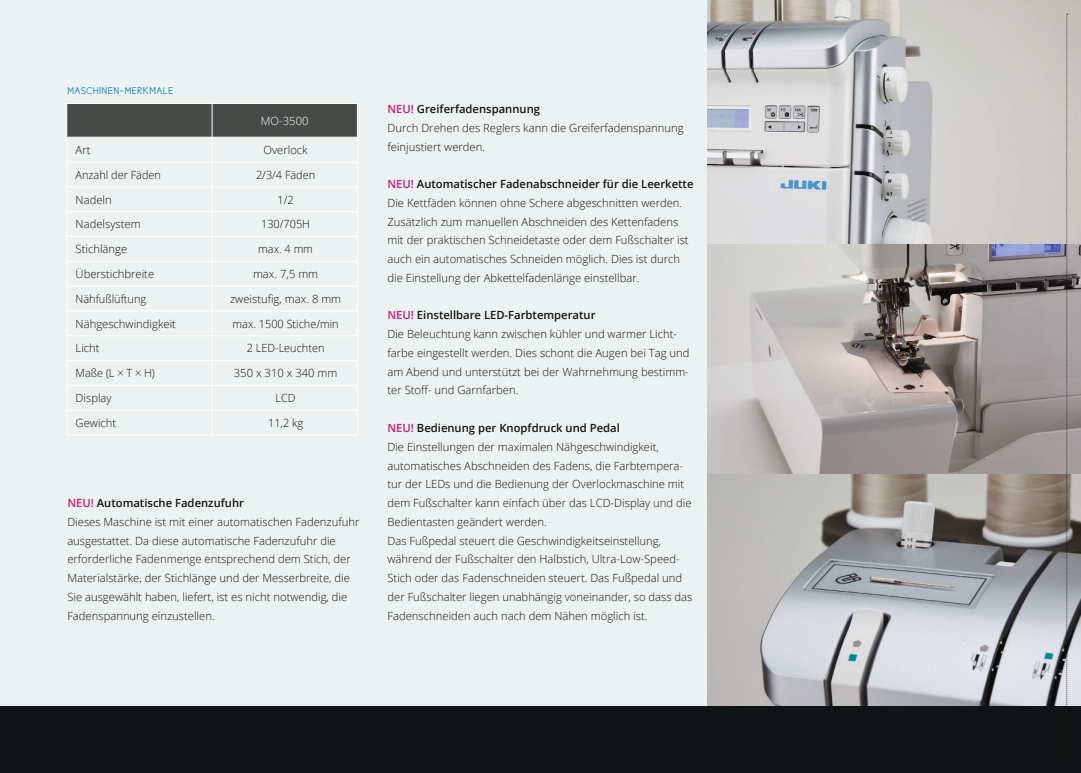
<style>
.page{position:relative;width:1081px;height:773px;background:#fff}
.page>*{position:absolute;margin:0;border:0;box-sizing:border-box;transform-origin:0 0}
.t1{font:300 11.25px/18.8px "Open Sans";color:#131413}
.t2{font:300 11.25px "Open Sans";color:#fff}
.t3{font:10px "New Cicle Gordita";letter-spacing:.065em;color:#0a84c1}
.s1{font-weight:600;color:#cd1b76}
.s2{font-weight:600}
</style>
<div class="page">
<div style="left:0;top:0;width:1081px;height:713px;background:#ecf2f1"></div>
<div style="left:0;top:705px;width:1081px;height:67px;background:#121314"></div>
<img style="left:707px;top:0;width:374px;height:705px">
<hr style="left:66px;top:434px;width:146px;height:1px;background:#fff">
<hr style="left:212px;top:434px;width:146px;height:1px;background:#fff">
<svg style="left:66px;top:103px;width:292px;height:331px"></svg>
<hr style="left:66px;top:186px;width:146px;height:1px;background:#fff">
<svg style="left:1066px;top:14px;width:2px;height:692px"></svg>
<p class="t3" style="left:68px;top:86px;width:107px">MASCHINEN-MERKMALE</p>
<p class="t2" style="left:261px;top:113px;width:49px">MO-3500</p>
<p class="t1" style="left:76px;top:140px;width:16px">Art</p>
<p class="t1" style="left:263px;top:140px;width:46px">Overlock</p>
<p class="t1" style="left:76px;top:165px;width:87px">Anzahl der Fäden</p>
<p class="t1" style="left:256px;top:165px;width:61px">2/3/4 Fäden</p>
<p class="t1" style="left:76px;top:190px;width:38px">Nadeln</p>
<p class="t1" style="left:277px;top:190px;width:18px">1/2</p>
<p class="t1" style="left:76px;top:214px;width:67px">Nadelsystem</p>
<p class="t1" style="left:261px;top:214px;width:50px">130/705H</p>
<p class="t1" style="left:76px;top:239px;width:53px">Stichlänge</p>
<p class="t1" style="left:258px;top:239px;width:56px">max. 4 mm</p>
<p class="t1" style="left:76px;top:264px;width:80px">Überstichbreite</p>
<p class="t1" style="left:253px;top:264px;width:67px">max. 7,5 mm</p>
<p class="t1" style="left:76px;top:289px;width:72px">Nähfußlüftung</p>
<p class="t1" style="left:230px;top:289px;width:113px">zweistufig, max. 8 mm</p>
<p class="t1" style="left:76px;top:314px;width:102px">Nähgeschwindigkeit</p>
<p class="t1" style="left:233px;top:314px;width:107px">max. 1500 Stiche/min</p>
<p class="t1" style="left:76px;top:338px;width:26px">Licht</p>
<p class="t1" style="left:247px;top:338px;width:79px">2 LED-Leuchten</p>
<p class="t1" style="left:76px;top:363px;width:81px">Maße (L × T × H)</p>
<p class="t1" style="left:234px;top:363px;width:105px">350 x 310 x 340 mm</p>
<p class="t1" style="left:76px;top:388px;width:38px">Display</p>
<p class="t1" style="left:276px;top:388px;width:22px">LCD</p>
<p class="t1" style="left:76px;top:413px;width:42px">Gewicht</p>
<p class="t1" style="left:268px;top:413px;width:36px">11,2 kg</p>
<p class="t1" style="left:67px;top:493px;width:294px"><span class="s1">NEU!</span> <span class="s2">Automatische Fadenzufuhr<br></span>Dieses Maschine ist mit einer automatischen Fadenzufuhr ausgestattet. Da diese automatische Fadenzufuhr die erforderliche Fadenmenge entsprechend dem Stich, der Materialstärke, der Stichlänge und der Messerbreite, die Sie ausgewählt haben, liefert, ist es nicht notwendig, die Fadenspannung einzustellen.</p>
<p class="t1" style="left:387px;top:99px;width:298px"><span class="s1">NEU!</span> <span class="s2">Greiferfadenspannung<br></span>Durch Drehen des Reglers kann die Greiferfadenspannung feinjustiert werden.</p>
<p class="t1" style="left:387px;top:174px;width:307px"><span class="s1">NEU!</span> <span class="s2">Automatischer Fadenabschneider für die Leerkette </span>Die Kettfäden können ohne Schere abgeschnitten werden.<br>Zusätzlich zum manuellen Abschneiden des Kettenfadens mit der praktischen Schneidetaste oder dem Fußschalter ist auch ein automatisches Schneiden möglich. Dies ist durch die Einstellung der Abkettelfadenlänge einstellbar.</p>
<p class="t1" style="left:387px;top:305px;width:303px"><span class="s1">NEU!</span> <span class="s2">Einstellbare LED-Farbtemperatur<br></span>Die Beleuchtung kann zwischen kühler und warmer Licht&shy;farbe eingestellt werden. Dies schont die Augen bei Tag und am Abend und unterstützt bei der Wahrnehmung bestimm&shy;ter Stoff- und Garnfarben.</p>
<p class="t1" style="left:387px;top:418px;width:306px"><span class="s1">NEU!</span> <span class="s2">Bedienung per Knopfdruck und Pedal<br></span>Die Einstellungen der maximalen Nähgeschwindigkeit, automatisches Abschneiden des Fadens, die Farbtempera&shy;tur der LEDs und die Bedienung der Overlockmaschine mit dem Fußschalter kann einfach über das LCD-Display und die Bedientasten geändert werden.<br>Das Fußpedal steuert die Geschwindigkeitseinstellung, während der Fußschalter den Halbstich, Ultra-Low-Speed-Stich oder das Fadenschneiden steuert. Das Fußpedal und der Fußschalter liegen unabhängig voneinander, so dass das Fadenschneiden auch nach dem Nähen möglich ist.</p>
</div>
